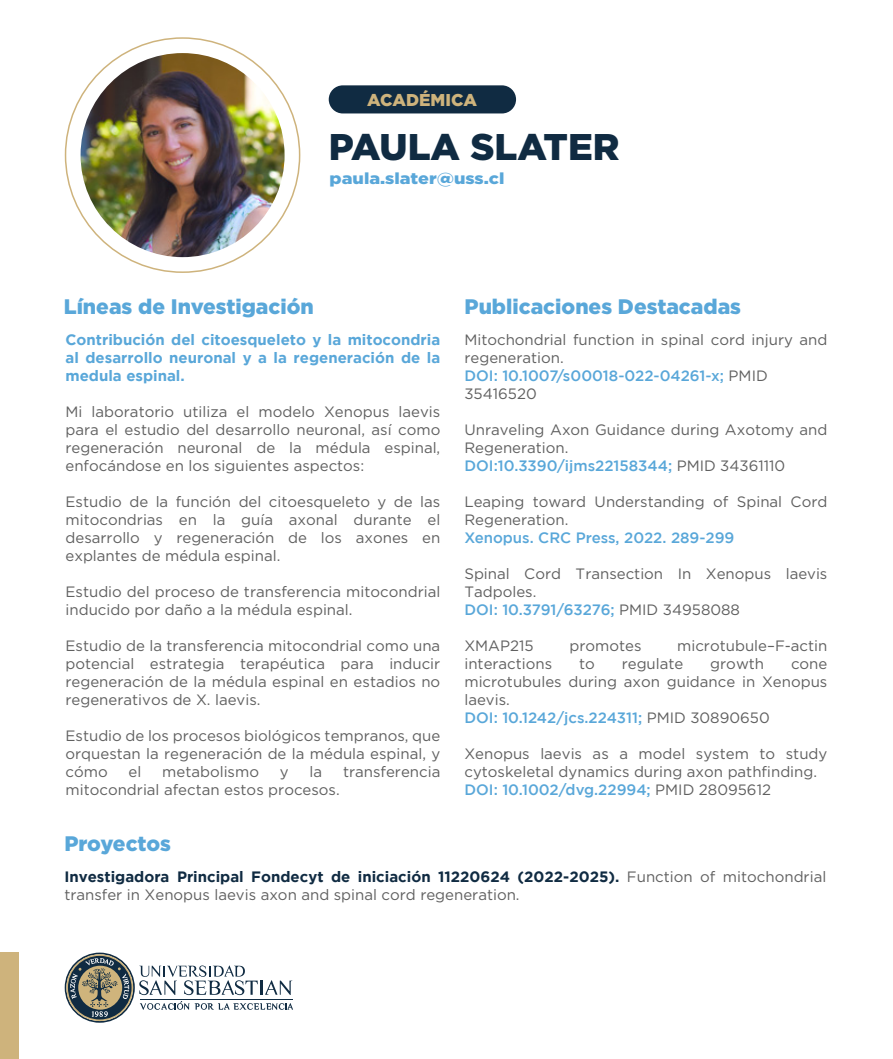
<style>
.page{position:relative;width:893px;height:1059px;background:#fff}
.page>*{position:absolute;margin:0;border:0;box-sizing:border-box;transform-origin:0 0}
.t1{font:900 37.05px "Gotham";color:#102b42}
.t2{font:900 21px "Gotham";color:#59a7d9}
.t3{font:900 17.1px "Gotham";color:#ceb37c}
.t4{font:900 15.9px "Gotham";color:#59a7d9;scale:1.13 1}
.t5{font:15px/18px "Gotham";color:#606060}
.t6{font:700 15px/18px "Gotham";color:#59a7d9;text-align:justify}
.t7{font:500 15px "Gotham";color:#59a7d9}
.s1{font-weight:500;color:#59a7d9}
.s2{font-weight:700;color:#102b42}
</style>
<div class="page">
<img style="left:81px;top:53px;width:204px;height:204px;border-radius:102px">
<div style="left:329px;top:85px;width:187px;height:28px;background:#102b42;border-radius:14px"></div>
<svg style="left:65px;top:952px;width:228px;height:70px"></svg>
<div style="left:0;top:952px;width:19px;height:107px;background:#ceb37c"></div>
<p class="t3" style="left:367px;top:90px;width:111px">ACADÉMICA</p>
<h1 class="t1" style="left:329px;top:126px;width:292px">PAULA SLATER</h1>
<p class="t4" style="left:330px;top:169px;width:156px">paula.slater@uss.cl</p>
<h2 class="t2" style="left:64px;top:294px;width:252px">Líneas de Investigación</h2>
<h2 class="t2" style="left:464px;top:294px;width:278px">Publicaciones Destacadas</h2>
<p class="t6" style="left:66px;top:330px;width:376px">Contribución del citoesqueleto y la mitocondria al desarrollo neuronal y a la regeneración de la medula espinal.</p>
<p class="t5" style="left:66px;top:402px;width:376px;text-align:justify">Mi laboratorio utiliza el modelo Xenopus laevis para el estudio del desarrollo neuronal, así como regeneración neuronal de la médula espinal, enfocándose en los siguientes aspectos:</p>
<p class="t5" style="left:66px;top:492px;width:376px;text-align:justify">Estudio de la función del citoesqueleto y de las mitocondrias en la guía axonal durante el desarrollo y regeneración de los axones en explantes de médula espinal.</p>
<p class="t5" style="left:66px;top:582px;width:376px">Estudio del proceso de transferencia mitocondrial inducido por daño a la médula espinal.</p>
<p class="t5" style="left:66px;top:636px;width:376px;text-align:justify">Estudio de la transferencia mitocondrial como una potencial estrategia terapéutica para inducir regeneración de la médula espinal en estadios no regenerativos de X. laevis.</p>
<p class="t5" style="left:66px;top:726px;width:376px;text-align:justify">Estudio de los procesos biológicos tempranos, que orquestan la regeneración de la médula espinal, y cómo</p>
<p class="t5" style="left:129px;top:762px;width:14px">el</p>
<p class="t5" style="left:162px;top:762px;width:98px">metabolismo</p>
<p class="t5" style="left:280px;top:762px;width:10px">y</p>
<p class="t5" style="left:310px;top:762px;width:14px">la</p>
<p class="t5" style="left:343px;top:762px;width:99px">transferencia</p>
<p class="t5" style="left:66px;top:780px;width:276px">mitocondrial afectan estos procesos.</p>
<h2 class="t2" style="left:64px;top:831px;width:108px">Proyectos</h2>
<p class="t5" style="left:464px;top:330px;width:364px">Mitochondrial function in spinal cord injury and regeneration.<br><span class="s1">DOI: 10.1007/s00018-022-04261-x;</span> PMID<br>35416520</p>
<p class="t5" style="left:464px;top:420px;width:364px">Unraveling Axon Guidance during Axotomy and<br>Regeneration.<br><span class="s1">DOI:10.3390/ijms22158344;</span> PMID 34361110</p>
<p class="t5" style="left:464px;top:492px;width:364px">Leaping toward Understanding of Spinal Cord<br>Regeneration.</p>
<p class="t7" style="left:464px;top:529px;width:271px">Xenopus. CRC Press, 2022. 289-299</p>
<p class="t5" style="left:464px;top:564px;width:364px">Spinal Cord Transection In Xenopus laevis<br>Tadpoles.<br><span class="s1">DOI: 10.3791/63276;</span> PMID 34958088</p>
<p class="t5" style="left:464px;top:636px;width:71px">XMAP215</p>
<p class="t5" style="left:569px;top:636px;width:74px">promotes</p>
<p class="t5" style="left:677px;top:636px;width:152px">microtubule–F-actin</p>
<p class="t5" style="left:464px;top:654px;width:89px">interactions</p>
<p class="t5" style="left:579px;top:654px;width:17px">to</p>
<p class="t5" style="left:622px;top:654px;width:63px">regulate</p>
<p class="t5" style="left:710px;top:654px;width:55px">growth</p>
<p class="t5" style="left:464px;top:654px;width:364px;text-indent:327px">cone microtubules during axon guidance in Xenopus laevis.<br><span class="s1">DOI: 10.1242/jcs.224311;</span> PMID 30890650</p>
<p class="t5" style="left:464px;top:744px;width:364px">Xenopus laevis as a model system to study cytoskeletal dynamics during axon pathfinding.<br><span class="s1">DOI: 10.1002/dvg.22994;</span> PMID 28095612</p>
<p class="t5" style="left:64px;top:867px;width:763px"><span class="s2">Investigadora Principal Fondecyt de iniciación 11220624 (2022-2025).</span> Function of mitochondrial transfer in Xenopus laevis axon and spinal cord regeneration.</p>
</div>
